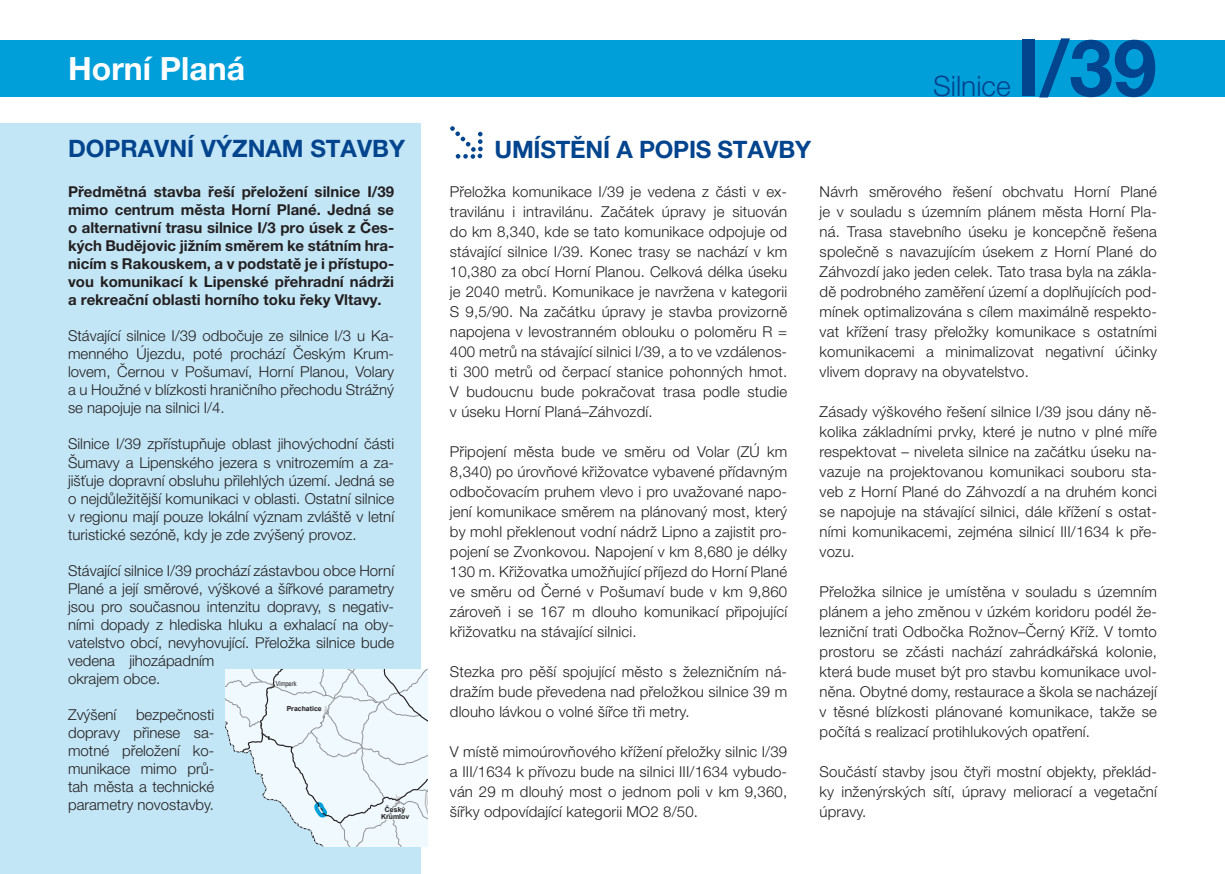
<style>
.page{position:relative;width:1225px;height:874px;background:#fff}
.page>*{position:absolute;margin:0;border:0;box-sizing:border-box;transform-origin:0 0}
.t1{font:700 78.8px "Helvetica Neue LT Pro";color:#02448d}
.t2{font:700 32px "Helvetica Neue LT Pro";color:#fff}
.t3{font:300 28.2px "Helvetica Neue LT Pro";color:#02448d}
.t4{font:700 24px "Helvetica Neue LT Pro";color:#02448d}
.t5{font:300 15px/20px "Helvetica Neue LT Pro";color:#231f20;text-align:justify}
.t6{font:700 15px/18px "Helvetica Neue LT Pro";color:#231f20;text-align:justify}
.t7{font:700 7px/7.2px "Arial";color:#231f20;text-align:center}
.t8{font:7px "Arial Narrow";color:#231f20}
</style>
<div class="page">
<div style="left:0;top:40px;width:1225px;height:56px;background:#009fda"></div>
<div style="left:0;top:123px;width:421px;height:750px;background:#c3e6f6"></div>
<svg style="left:226px;top:669px;width:201px;height:176px"></svg>
<svg style="left:450px;top:126px;width:33px;height:33px"></svg>
<p class="t2" style="left:68px;top:48px;width:179px">Horní Planá</p>
<p class="t4" style="left:68px;top:133px;width:338px">DOPRAVNÍ VÝZNAM STAVBY</p>
<p class="t6" style="left:68px;top:182px;width:328px">Předmětná stavba řeší přeložení silnice I/39 mimo centrum města Horní Plané. Jedná se o alternativní trasu silnice I/3 pro úsek z Čes&shy;kých Budějovic jižním směrem ke státním hra&shy;nicím s Rakouskem, a v podstatě je i přístupo&shy;vou komunikací k Lipenské přehradní nádrži a rekreační oblasti horního toku řeky Vltavy.</p>
<p class="t5" style="left:68px;top:326px;width:327px;line-height:18px">Stávající silnice I/39 odbočuje ze silnice I/3 u Ka&shy;menného Újezdu, poté prochází Českým Krum&shy;lovem, Černou v Pošumaví, Horní Planou, Volary a u Houžné v blízkosti hraničního přechodu Strážný se napojuje na silnici I/4.</p>
<p class="t5" style="left:68px;top:434px;width:328px;line-height:18px">Silnice I/39 zpřístupňuje oblast jihovýchodní části Šumavy a Lipenského jezera s vnitrozemím a za&shy;jišťuje dopravní obsluhu přilehlých území. Jedná se o nejdůležitější komunikaci v oblasti. Ostatní silnice v regionu mají pouze lokální význam zvláště v letní turistické sezóně, kdy je zde zvýšený provoz.</p>
<p class="t5" style="left:68px;top:560px;width:327px;line-height:18px;text-align:left">Stávající silnice I/39 prochází zástavbou obce Horní Plané a její směrové, výškové a šířkové parametry jsou pro současnou intenzitu dopravy, s negativ&shy;ními dopady z hlediska hluku a exhalací na oby&shy;vatelstvo obcí, nevyhovující. Přeložka silnice bude vedena jihozápadním<br>okrajem obce.</p>
<p class="t5" style="left:68px;top:703px;width:50px">Zvýšení</p>
<p class="t8" style="left:276px;top:677px;width:22px">Vimperk</p>
<p class="t7" style="left:287px;top:704px;width:37px">Prachatice</p>
<p class="t5" style="left:68px;top:704px;width:148px;line-height:18px;text-indent:68px">bezpečnosti dopravy přinese sa&shy;motné přeložení ko&shy;munikace mimo prů&shy;tah města a technické parametry novostavby.</p>
<p class="t7" style="left:381px;top:805px;width:30px">Český<br>Krumlov</p>
<p class="t4" style="left:494px;top:135px;width:318px">UMÍSTĚNÍ A POPIS STAVBY</p>
<p class="t3" style="left:933px;top:69px;width:79px">Silnice</p>
<p class="t1" style="left:1016px;top:19px;width:142px">I/39</p>
<p class="t5" style="left:450px;top:181px;width:339px">Přeložka komunikace I/39 je vedena z části v ex&shy;travilánu i intravilánu. Začátek úpravy je situován do km 8,340, kde se tato komunikace odpojuje od stávající silnice I/39. Konec trasy se nachází v km 10,380 za obcí Horní Planou. Celková délka úseku je 2040 metrů. Komunikace je navržena v kategorii S 9,5/90. Na začátku úpravy je stavba provizorně napojena v levostranném oblouku o poloměru R = 400 metrů na stávající silnici I/39, a to ve vzdálenos&shy;ti 300 metrů od čerpací stanice pohonných hmot.<br>V budoucnu bude pokračovat trasa podle studie v úseku Horní Planá–Záhvozdí.</p>
<p class="t5" style="left:450px;top:441px;width:339px">Připojení města bude ve směru od Volar (ZÚ km 8,340) po úrovňové křižovatce vybavené přídavným odbočovacím pruhem vlevo i pro uvažované napo&shy;jení komunikace směrem na plánovaný most, který by mohl překlenout vodní nádrž Lipno a zajistit pro&shy;pojení se Zvonkovou. Napojení v km 8,680 je délky 130 m. Křižovatka umožňující příjezd do Horní Plané ve směru od Černé v Pošumaví bude v km 9,860 zároveň i se 167 m dlouho komunikací připojující křižovatku na stávající silnici.</p>
<p class="t5" style="left:450px;top:661px;width:339px">Stezka pro pěší spojující město s železničním ná&shy;dražím bude převedena nad přeložkou silnice 39 m dlouho lávkou o volné šířce tři metry.</p>
<p class="t5" style="left:450px;top:741px;width:339px">V místě mimoúrovňového křížení přeložky silnic I/39 a III/1634 k přívozu bude na silnici III/1634 vybudo&shy;ván 29 m dlouhý most o jednom poli v km 9,360, šířky odpovídající kategorii MO2 8/50.</p>
<p class="t5" style="left:819px;top:181px;width:339px">Návrh směrového řešení obchvatu Horní Plané je v souladu s územním plánem města Horní Pla&shy;ná. Trasa stavebního úseku je koncepčně řešena společně s navazujícím úsekem z Horní Plané do Záhvozdí jako jeden celek. Tato trasa byla na zákla&shy;dě podrobného zaměření území a doplňujících pod&shy;mínek optimalizována s cílem maximálně respekto&shy;vat křížení trasy přeložky komunikace s ostatními komunikacemi a minimalizovat negativní účinky vlivem dopravy na obyvatelstvo.</p>
<p class="t5" style="left:819px;top:401px;width:339px">Zásady výškového řešení silnice I/39 jsou dány ně&shy;kolika základními prvky, které je nutno v plné míře respektovat – niveleta silnice na začátku úseku na&shy;vazuje na projektovanou komunikaci souboru sta&shy;veb z Horní Plané do Záhvozdí a na druhém konci se napojuje na stávající silnici, dále křížení s ostat&shy;ními komunikacemi, zejména silnicí III/1634 k pře&shy;vozu.</p>
<p class="t5" style="left:819px;top:581px;width:339px">Přeložka silnice je umístěna v souladu s územním plánem a jeho změnou v úzkém koridoru podél že&shy;lezniční trati Odbočka Rožnov–Černý Kříž. V tomto prostoru se zčásti nachází zahrádkářská kolonie, která bude muset být pro stavbu komunikace uvol&shy;něna. Obytné domy, restaurace a škola se nacházejí v těsné blízkosti plánované komunikace, takže se počítá s realizací protihlukových opatření.</p>
<p class="t5" style="left:819px;top:761px;width:339px">Součástí stavby jsou čtyři mostní objekty, překlád&shy;ky inženýrských sítí, úpravy meliorací a vegetační úpravy.</p>
</div>
